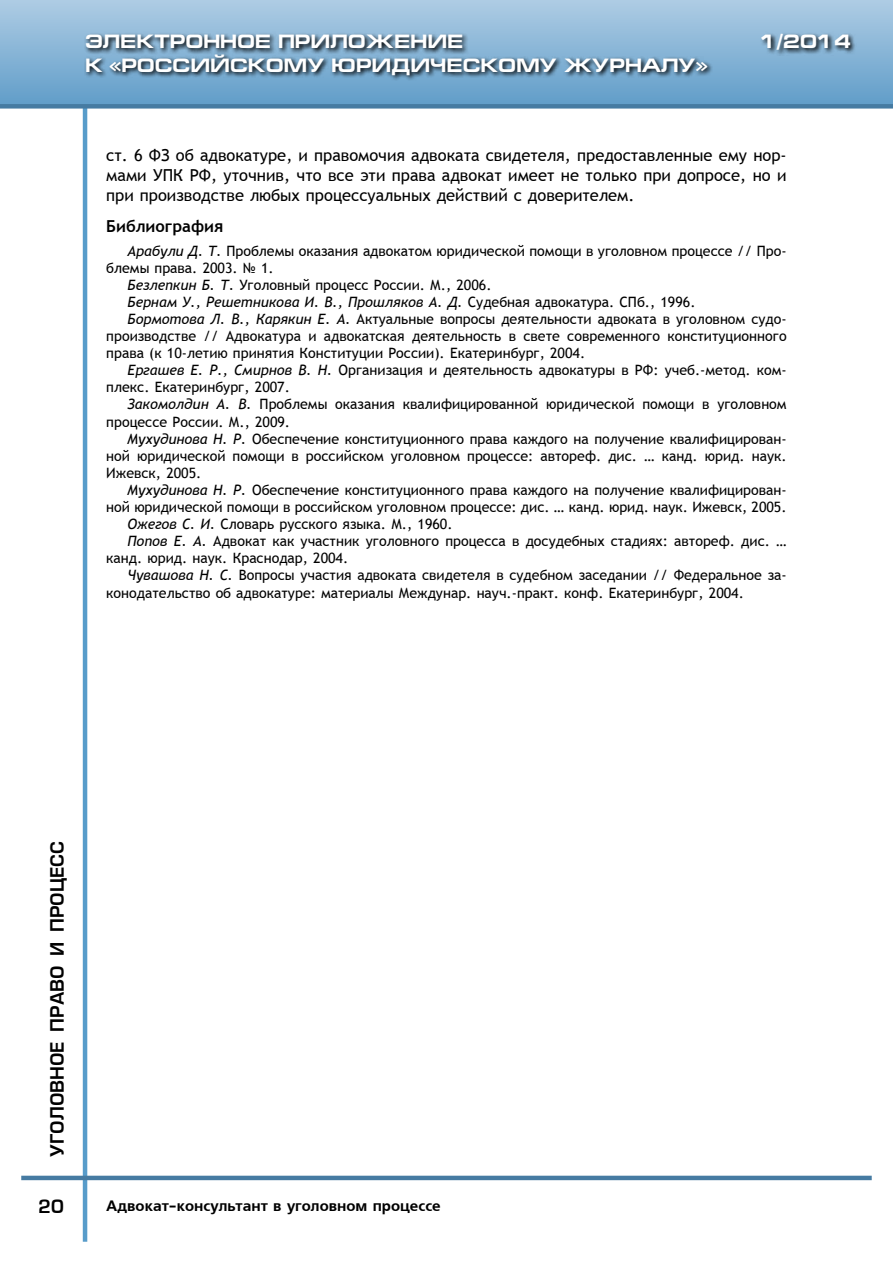
<style>
.page{position:relative;width:893px;height:1263px;background:#fff}
.page>*{position:absolute;margin:0;border:0;box-sizing:border-box;transform-origin:0 0}
.t1{font:700 19.5px "Europe Ext";color:#fff}
.t2{font:18px "Europe Demi Normal";color:#000}
.t3{font:16.5px/19.8px "Trebuchet MS";color:#000;text-align:justify}
.t4{font:700 16.5px "Trebuchet MS";color:#000}
.t5{font:15px "Free Set Bold Cyrillic";color:#000}
.t6{font:14.25px "Trebuchet MS";color:#000}
.t7{font:italic 14.25px "Trebuchet MS";color:#000}
.s1{font-style:italic}
.s2{font-style:normal}
</style>
<div class="page">
<hr style="left:83px;top:89px;width:4px;height:1153px;background:#589cca">
<hr style="left:21px;top:1176px;width:851px;height:4px;background:#467ba2">
<div style="left:0;top:0;width:893px;height:106px;background:linear-gradient(to bottom,#aecce4,#619dc9)"></div>
<div style="left:0;top:104px;width:893px;height:5px;background:#467ba2"></div>
<svg style="left:84px;top:31px;width:773px;height:50px;background:#6c91ad"></svg>
<h1 class="t1" style="left:85px;top:31px;width:380px">ЭЛЕКТРОННОЕ ПРИЛОЖЕНИЕ</h1>
<h1 class="t1" style="left:760px;top:31px;width:92px">1/2014</h1>
<h1 class="t1" style="left:85px;top:54px;width:624px">К «РОССИЙСКОМУ ЮРИДИЧЕСКОМУ ЖУРНАЛУ»</h1>
<p class="t3" style="left:106px;top:145px;width:682px">ст. 6 ФЗ об адвокатуре, и правомочия адвоката свидетеля, предоставленные ему нор&shy;мами УПК РФ, уточнив, что все эти права адвокат имеет не только при допросе, но и при производстве любых процессуальных действий с доверителем.</p>
<p class="t4" style="left:106px;top:216px;width:119px">Библиография</p>
<p class="t6" style="left:128px;top:242px;width:661px"><span class="s1">Арабули Д. Т.</span> Проблемы оказания адвокатом юридической помощи в уголовном процессе // Про-</p>
<p class="t6" style="left:106px;top:259px;width:169px">блемы права. 2003. № 1.</p>
<p class="t6" style="left:128px;top:276px;width:366px"><span class="s1">Безлепкин Б. Т.</span> Уголовный процесс России. М., 2006.</p>
<p class="t7" style="left:128px;top:293px;width:569px">Бернам У., Решетникова И. В., Прошляков А. Д. <span class="s2">Судебная адвокатура. СПб., 1996.</span></p>
<p class="t6" style="left:128px;top:310px;width:661px"><span class="s1">Бормотова Л. В., Карякин Е. А.</span> Актуальные вопросы деятельности адвоката в уголовном судо-</p>
<p class="t6" style="left:106px;top:328px;width:682px">производстве // Адвокатура и адвокатская деятельность в свете современного конституционного</p>
<p class="t6" style="left:106px;top:345px;width:480px">права (к 10-летию принятия Конституции России). Екатеринбург, 2004.</p>
<p class="t6" style="left:128px;top:362px;width:661px"><span class="s1">Ергашев Е. Р., Смирнов В. Н.</span> Организация и деятельность адвокатуры в РФ: учеб.-метод. ком-</p>
<p class="t6" style="left:106px;top:379px;width:185px">плекс. Екатеринбург, 2007.</p>
<p class="t6" style="left:128px;top:396px;width:661px"><span class="s1">Закомолдин А. В.</span> Проблемы оказания квалифицированной юридической помощи в уголовном</p>
<p class="t6" style="left:106px;top:413px;width:185px">процессе России. М., 2009.</p>
<p class="t6" style="left:128px;top:430px;width:661px"><span class="s1">Мухудинова Н. Р.</span> Обеспечение конституционного права каждого на получение квалифицирован-</p>
<p class="t6" style="left:106px;top:447px;width:682px">ной юридической помощи в российском уголовном процессе: автореф. дис. … канд. юрид. наук.</p>
<p class="t6" style="left:106px;top:464px;width:97px">Ижевск, 2005.</p>
<p class="t6" style="left:128px;top:481px;width:661px"><span class="s1">Мухудинова Н. Р.</span> Обеспечение конституционного права каждого на получение квалифицирован-</p>
<p class="t6" style="left:106px;top:499px;width:682px">ной юридической помощи в российском уголовном процессе: дис. … канд. юрид. наук. Ижевск, 2005.</p>
<p class="t6" style="left:128px;top:516px;width:327px"><span class="s1">Ожегов С. И.</span> Словарь русского языка. М., 1960.</p>
<p class="t6" style="left:128px;top:533px;width:661px"><span class="s1">Попов Е. А.</span> Адвокат как участник уголовного процесса в досудебных стадиях: автореф. дис. …</p>
<p class="t6" style="left:106px;top:550px;width:243px">канд. юрид. наук. Краснодар, 2004.</p>
<p class="t6" style="left:128px;top:567px;width:661px"><span class="s1">Чувашова Н. С.</span> Вопросы участия адвоката свидетеля в судебном заседании // Федеральное за-</p>
<p class="t6" style="left:106px;top:584px;width:639px">конодательство об адвокатуре: материалы междунар. науч.-практ. конф. Екатеринбург, 2004.</p>
<p class="t2" style="left:47px;top:1157px;width:316px;rotate:-90deg">УГОЛОВНОЕ ПРАВО И ПРОЦЕСС</p>
<p class="t2" style="left:38px;top:1196px;width:27px">20</p>
<p class="t5" style="left:106px;top:1197px;width:336px">Адвокат-консультант в уголовном процессе</p>
</div>
